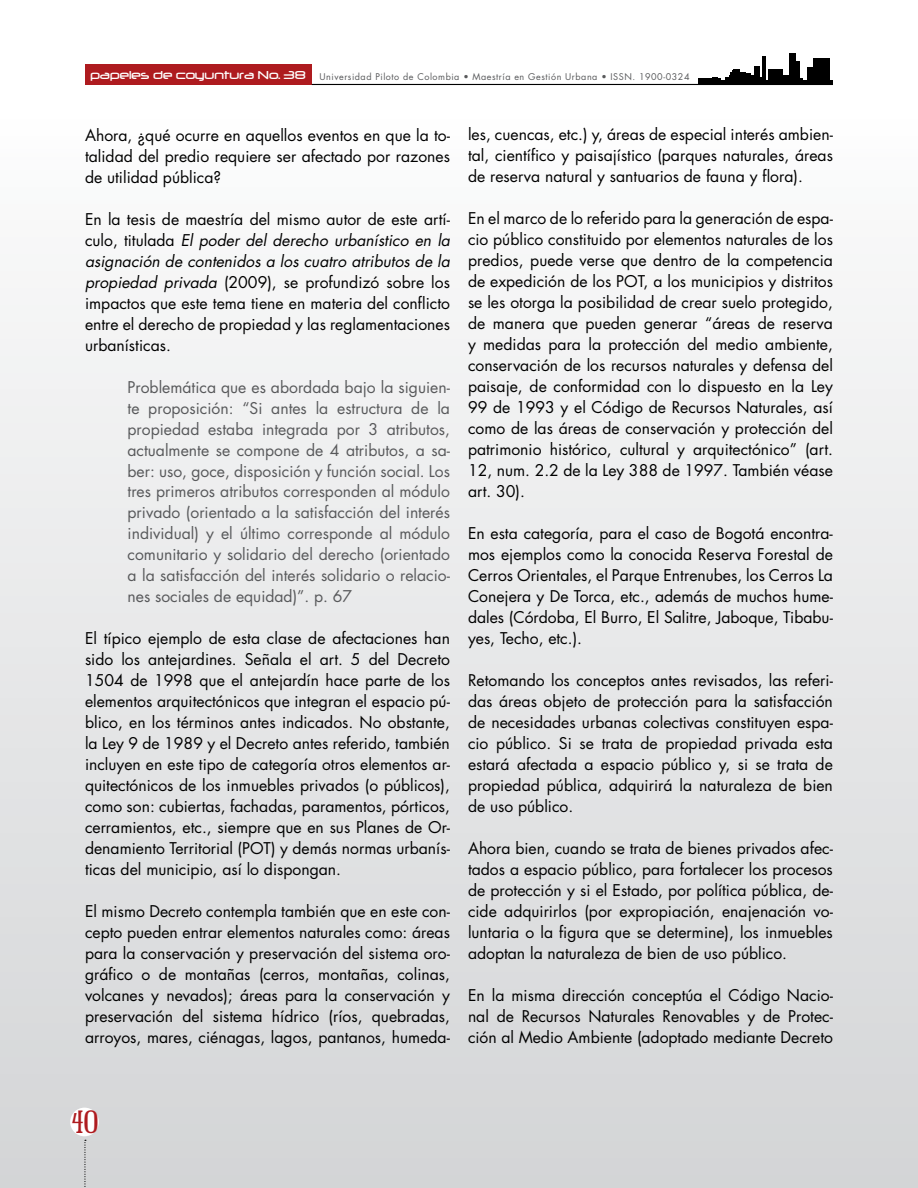
<style>
.page{position:relative;width:918px;height:1188px;background:#fff}
.page>*{position:absolute;margin:0;border:0;box-sizing:border-box;transform-origin:0 0}
.t1{font:30px "Euphorigenic";color:#ae1b1f}
.t2{font:15.75px/21px "Futura Std";color:#000;text-align:justify}
.t3{font:15.75px/21px "Futura Std";color:#58595b;text-align:justify}
.t4{font:13.5px "Neuropol";color:#fff}
.t5{font:9px "Futura Std";letter-spacing:.06em;color:#58595b}
.s1{font-style:italic}
</style>
<div class="page">
<div style="left:0;top:0;width:918px;height:1188px;background:linear-gradient(to bottom,#fff,#d3d4d6)"></div>
<div style="left:85px;top:65px;width:226px;height:20px;background:#ae1b1f"></div>
<hr style="left:312px;top:84px;width:521px;height:1px;background:#000">
<div style="left:70px;top:1108px;width:29px;height:28px;background:#fff;border-radius:50%"></div>
<svg style="left:84px;top:1140px;width:2px;height:48px"></svg>
<div style="left:699px;top:80px;width:134px;height:5px;background:#000"></div>
<div style="left:814px;top:58px;width:16px;height:27px;background:#000"></div>
<div style="left:808px;top:67px;width:6px;height:18px;background:#000"></div>
<div style="left:789px;top:53px;width:6px;height:32px;background:#000"></div>
<div style="left:794px;top:61px;width:6px;height:24px;background:#000"></div>
<div style="left:781px;top:76px;width:9px;height:9px;background:#000"></div>
<div style="left:769px;top:69px;width:14px;height:16px;background:#000"></div>
<hr style="left:762px;top:57px;width:3px;height:28px;background:#000">
<div style="left:754px;top:66px;width:5px;height:19px;background:#000"></div>
<div style="left:745px;top:76px;width:9px;height:9px;background:#000"></div>
<div style="left:743px;top:74px;width:8px;height:11px;background:#000"></div>
<div style="left:738px;top:72px;width:8px;height:13px;background:#000"></div>
<div style="left:733px;top:69px;width:7px;height:16px;background:#000"></div>
<hr style="left:732px;top:71px;width:3px;height:14px;background:#000">
<svg style="left:716px;top:73px;width:16px;height:7px"></svg>
<div style="left:712px;top:77px;width:6px;height:8px;background:#000"></div>
<div style="left:699px;top:79px;width:13px;height:6px;background:#000"></div>
<p class="t4" style="left:90px;top:68px;width:217px">papeles de coyuntura No. 38</p>
<p class="t5" style="left:320px;top:71px;width:372px">Universidad Piloto de Colombia • Maestría en Gestión Urbana • ISSN. 1900-0324</p>
<p class="t2" style="left:85px;top:124px;width:366px">Ahora, ¿qué ocurre en aquellos eventos en que la to&shy;talidad del predio requiere ser afectado por razones de utilidad pública?</p>
<p class="t2" style="left:85px;top:208px;width:366px">En la tesis de maestría del mismo autor de este artí&shy;culo, titulada <span class="s1">El poder del derecho urbanístico en la asignación de contenidos a los cuatro atributos de la propiedad privada</span> (2009), se profundizó sobre los impactos que este tema tiene en materia del conflicto entre el derecho de propiedad y las reglamentaciones urbanísticas.</p>
<p class="t3" style="left:128px;top:376px;width:324px">Problemática que es abordada bajo la siguien&shy;te proposición: “Si antes la estructura de la propiedad estaba integrada por 3 atributos, actualmente se compone de 4 atributos, a sa&shy;ber: uso, goce, disposición y función social. Los tres primeros atributos corresponden al módulo privado (orientado a la satisfacción del interés individual) y el último corresponde al módulo comunitario y solidario del derecho (orientado a la satisfacción del interés solidario o relacio&shy;nes sociales de equidad)”. p. 67</p>
<p class="t2" style="left:85px;top:628px;width:366px">El típico ejemplo de esta clase de afectaciones han sido los antejardines. Señala el art. 5 del Decreto 1504 de 1998 que el antejardín hace parte de los elementos arquitectónicos que integran el espacio pú&shy;blico, en los términos antes indicados. No obstante, la Ley 9 de 1989 y el Decreto antes referido, también incluyen en este tipo de categoría otros elementos ar&shy;quitectónicos de los inmuebles privados (o públicos), como son: cubiertas, fachadas, paramentos, pórticos, cerramientos, etc., siempre que en sus Planes de Or&shy;denamiento Territorial (POT) y demás normas urbanís&shy;ticas del municipio, así lo dispongan.</p>
<p class="t2" style="left:85px;top:901px;width:366px">El mismo Decreto contempla también que en este con&shy;cepto pueden entrar elementos naturales como: áreas para la conservación y preservación del sistema oro&shy;gráfico o de montañas (cerros, montañas, colinas, volcanes y nevados); áreas para la conservación y preservación del sistema hídrico (ríos, quebradas, arroyos, mares, ciénagas, lagos, pantanos, humeda-</p>
<p class="t2" style="left:468px;top:124px;width:366px">les, cuencas, etc.) y, áreas de especial interés ambien&shy;tal, científico y paisajístico (parques naturales, áreas de reserva natural y santuarios de fauna y flora).</p>
<p class="t2" style="left:468px;top:208px;width:367px">En el marco de lo referido para la generación de espa&shy;cio público constituido por elementos naturales de los predios, puede verse que dentro de la competencia de expedición de los POT, a los municipios y distritos se les otorga la posibilidad de crear suelo protegido, de manera que pueden generar “áreas de reserva y medidas para la protección del medio ambiente, conservación de los recursos naturales y defensa del paisaje, de conformidad con lo dispuesto en la Ley 99 de 1993 y el Código de Recursos Naturales, así como de las áreas de conservación y protección del patrimonio histórico, cultural y arquitectónico” (art.<br>12, num. 2.2 de la Ley 388 de 1997. También véase art. 30).</p>
<p class="t2" style="left:468px;top:523px;width:367px">En esta categoría, para el caso de Bogotá encontra&shy;mos ejemplos como la conocida Reserva Forestal de Cerros Orientales, el Parque Entrenubes, los Cerros La Conejera y De Torca, etc., además de muchos hume&shy;dales (Córdoba, El Burro, El Salitre, Jaboque, Tibabu&shy;yes, Techo, etc.).</p>
<p class="t2" style="left:468px;top:670px;width:367px">Retomando los conceptos antes revisados, las referi&shy;das áreas objeto de protección para la satisfacción de necesidades urbanas colectivas constituyen espa&shy;cio público. Si se trata de propiedad privada esta estará afectada a espacio público y, si se trata de propiedad pública, adquirirá la naturaleza de bien de uso público.</p>
<p class="t2" style="left:468px;top:838px;width:366px">Ahora bien, cuando se trata de bienes privados afec&shy;tados a espacio público, para fortalecer los procesos de protección y si el Estado, por política pública, de&shy;cide adquirirlos (por expropiación, enajenación vo&shy;luntaria o la figura que se determine), los inmuebles adoptan la naturaleza de bien de uso público.</p>
<p class="t2" style="left:468px;top:985px;width:366px">En la misma dirección conceptúa el Código Nacio&shy;nal de Recursos Naturales Renovables y de Protec&shy;ción al Medio Ambiente (adoptado mediante Decreto</p>
<h1 class="t1" style="left:72px;top:1104px;width:28px">40</h1>
</div>
